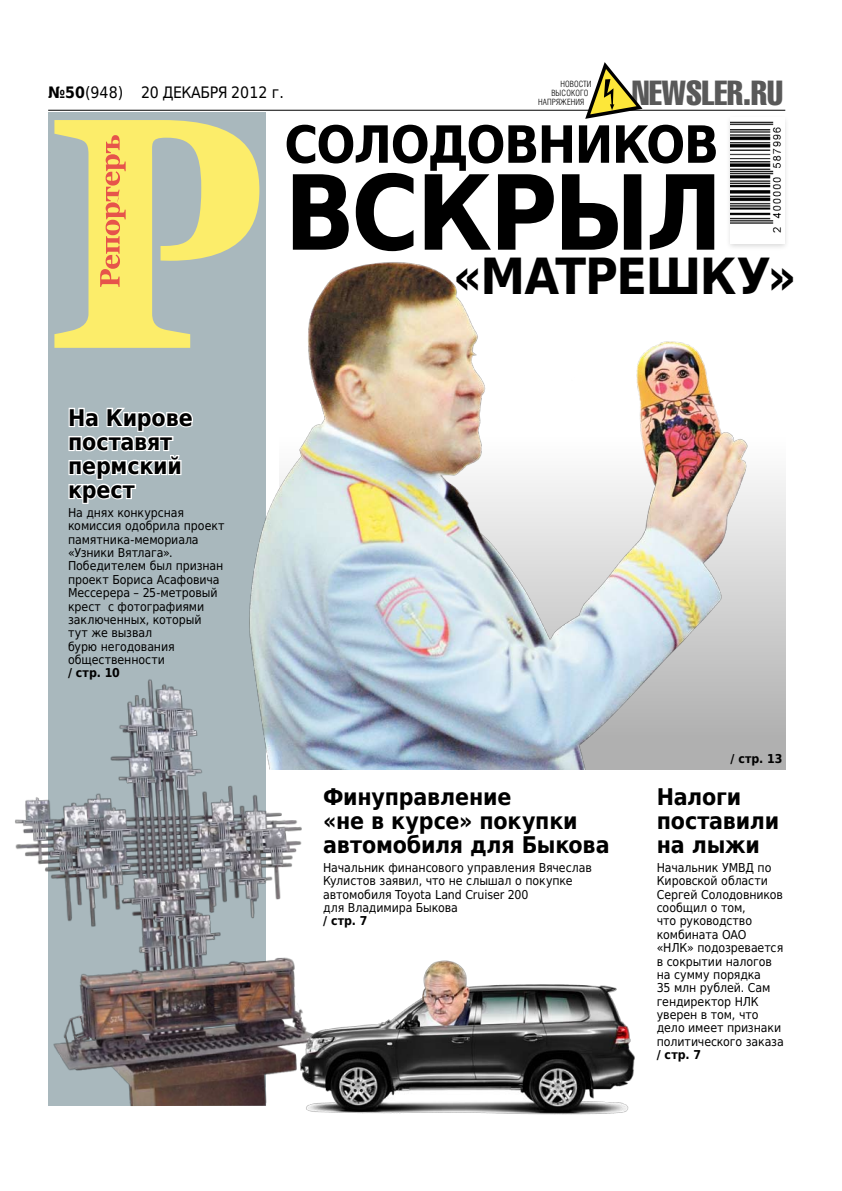
<style>
.page{position:relative;width:842px;height:1191px;background:#fff}
.page>*{position:absolute;margin:0;border:0;box-sizing:border-box;transform-origin:0 0}
.t1{font:700 103.4px "DejaVu Sans Condensed";letter-spacing:-.04em;color:#000}
.t2{font:700 51.3px "DejaVu Sans Condensed";letter-spacing:-.035em;color:#000}
.t3{font:700 49.9px "DejaVu Sans Condensed";letter-spacing:-.03em;color:#000}
.t4{font:34.2px "Helios Compressed";color:#595959}
.t5{font:700 23px/24px "DejaVu Sans Condensed";letter-spacing:-.01em;color:#000}
.t6{font:15.8px "DejaVu Sans Condensed";letter-spacing:-.03em;color:#000}
.t7{font:12.3px/13.4px "DejaVu Sans Condensed";letter-spacing:-.005em;color:#000}
.t8{font:700 12.3px "DejaVu Sans Condensed";letter-spacing:.005em;color:#000}
.t9{font:300 8.6px "Helios Cond";letter-spacing:.015em;color:#000}
.s1{font-weight:700}
</style>
<div class="page">
<div style="left:279px;top:437px;width:506px;height:332px;background:linear-gradient(to bottom,#fefefe,#aaa)"></div>
<div style="left:48px;top:112px;width:218px;height:994px;background:#a9b8bd"></div>
<svg style="left:54px;top:120px;width:205px;height:228px"></svg>
<svg style="left:100px;top:135px;width:26px;height:152px"></svg>
<hr style="left:48px;top:110px;width:737px;height:1px;background:#000">
<svg style="left:585px;top:62px;width:57px;height:57px"></svg>
<div style="left:725px;top:114px;width:69px;height:142px;background:#000;opacity:.15"></div>
<img style="left:730px;top:117px;width:54px;height:126px">
<svg style="left:68px;top:407px;width:125px;height:97px"></svg>
<img style="left:15px;top:679px;width:314px;height:427px">
<img style="left:298px;top:933px;width:337px;height:182px">
<img style="left:237px;top:220px;width:526px;height:549px">
<p class="t6" style="left:48px;top:79px;width:237px"><span class="s1">№50</span>(948) 20 декабря 2012 г.</p>
<h3 class="t4" style="left:632px;top:75px;width:152px">NEWSLER.RU</h3>
<p class="t9" style="left:560px;top:79px;width:33px">Новости</p>
<p class="t9" style="left:551px;top:88px;width:39px">высокого</p>
<p class="t9" style="left:538px;top:97px;width:48px">напряжения</p>
<h2 class="t2" style="left:284px;top:102px;width:436px">СОЛОДОВНИКОВ</h2>
<h1 class="t1" style="left:284px;top:128px;width:440px">ВСКРЫЛ</h1>
<h3 class="t5" style="left:68px;top:405px;width:126px">На Кирове поставят пермский крест</h3>
<p class="t7" style="left:68px;top:505px;width:158px">На днях конкурсная комиссия одобрила проект памятника-мемориала «Узники Вятлага».<br>Победителем был признан проект Бориса Асафовича<br>Мессерера – 25-метровый крест с фотографиями заключенных, который<br>тут же вызвал<br>бурю негодования общественности</p>
<p class="t8" style="left:68px;top:663px;width:53px">/ стр. 10</p>
<h3 class="t3" style="left:453px;top:235px;width:345px">«МАТРЕШКУ»</h3>
<h3 class="t5" style="left:323px;top:784px;width:288px">Финуправление<br>«не в курсе» покупки автомобиля для Быкова</h3>
<p class="t7" style="left:323px;top:860px;width:270px">Начальник финансового управления Вячеслав Кулистов заявил, что не слышал о покупке автомобиля Toyota Land Cruiser 200<br>для Владимира Быкова</p>
<p class="t8" style="left:323px;top:911px;width:46px">/ стр. 7</p>
<p class="t8" style="left:731px;top:748px;width:53px">/ стр. 13</p>
<h3 class="t5" style="left:657px;top:784px;width:124px">Налоги поставили на лыжи</h3>
<p class="t7" style="left:657px;top:860px;width:128px">Начальник УМВД по<br>Кировской области<br>Сергей Солодовников сообщил о том,<br>что руководство комбината ОАО «НЛК» подозревается в сокрытии налогов на сумму порядка<br>35 млн рублей. Сам гендиректор НЛК уверен в том, что дело имеет признаки политического заказа</p>
<p class="t8" style="left:657px;top:1044px;width:46px">/ стр. 7</p>
</div>
